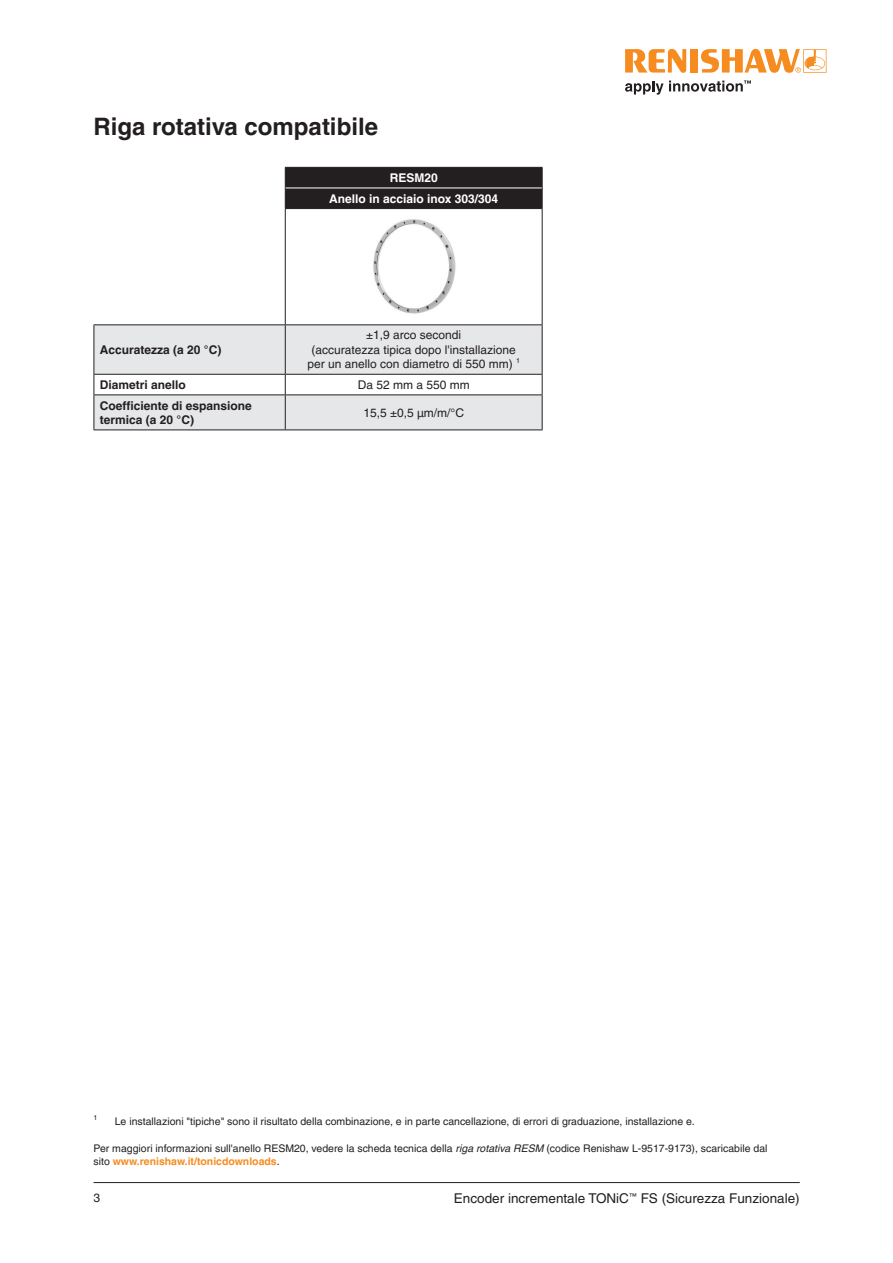
<style>
.page{position:relative;width:893px;height:1263px;background:#fff}
.page>*{position:absolute;margin:0;border:0;box-sizing:border-box;transform-origin:0 0}
.Heading_1__16pt_Bold{font:700 24px "Helvetica LT Pro";color:#231f20}
.t1{font:13.5px "Helvetica LT Pro";color:#231f20}
.Table_body_text_centred{font:12px/14.4px "Helvetica LT Pro";color:#231f20;text-align:center}
.Column_1_bold_text{font:700 12px/14.4px "Helvetica LT Pro";color:#231f20}
.Inside_Table_header_centred{font:700 12px "Helvetica LT Pro";color:#fff}
.Footnote{font:10.5px/13.5px "Helvetica LT Pro";color:#231f20}
.Table_body_text_centred-2{font:7.05px "Helvetica LT Pro";color:#231f20}
.Footnote-2{font:7.05px "Helvetica LT Pro";color:#231f20}
.s1{font-style:italic}
.s2{font-weight:700;color:#f68c1f}
</style>
<div class="page">
<hr style="left:94px;top:1182px;width:706px;height:1px;background:#231f20">
<svg style="left:95px;top:325px;width:447px;height:104px;fill:#e6e7e9"></svg>
<div style="left:285px;top:167px;width:258px;height:41px;background:#231f20"></div>
<hr style="left:285px;top:208px;width:258px;height:1px;background:#231f20">
<hr style="left:285px;top:209px;width:1px;height:115px;background:#231f20">
<hr style="left:542px;top:209px;width:1px;height:115px;background:#231f20">
<hr style="left:94px;top:324px;width:191px;height:1px;background:#231f20">
<hr style="left:94px;top:325px;width:1px;height:49px;background:#231f20">
<hr style="left:285px;top:324px;width:258px;height:1px;background:#231f20">
<hr style="left:285px;top:325px;width:1px;height:49px;background:#231f20">
<hr style="left:542px;top:325px;width:1px;height:49px;background:#231f20">
<hr style="left:94px;top:374px;width:191px;height:1px;background:#231f20">
<svg style="left:94px;top:375px;width:1px;height:19px"></svg>
<hr style="left:285px;top:374px;width:258px;height:1px;background:#231f20">
<svg style="left:285px;top:375px;width:1px;height:19px"></svg>
<svg style="left:542px;top:375px;width:1px;height:19px"></svg>
<hr style="left:94px;top:394px;width:191px;height:1px;background:#231f20">
<hr style="left:94px;top:395px;width:1px;height:34px;background:#231f20">
<hr style="left:285px;top:394px;width:258px;height:1px;background:#231f20">
<hr style="left:285px;top:395px;width:1px;height:34px;background:#231f20">
<hr style="left:542px;top:395px;width:1px;height:34px;background:#231f20">
<hr style="left:94px;top:429px;width:191px;height:1px;background:#231f20">
<hr style="left:285px;top:429px;width:258px;height:1px;background:#231f20">
<hr style="left:286px;top:188px;width:256px;height:1px;background:#fff">
<img style="left:373px;top:219px;width:83px;height:95px">
<svg style="left:625px;top:49px;width:61px;height:24px"></svg>
<div style="left:690px;top:49px;width:8px;height:24px;background:#f68c1f"></div>
<svg style="left:701px;top:49px;width:125px;height:24px"></svg>
<svg style="left:625px;top:80px;width:126px;height:15px"></svg>
<p class="Heading_1__16pt_Bold" style="left:94px;top:112px;width:286px">Riga rotativa compatibile</p>
<p class="Column_1_bold_text" style="left:100px;top:342px;width:123px">Accuratezza (a 20 °C)</p>
<p class="Inside_Table_header_centred" style="left:390px;top:170px;width:50px">RESM20</p>
<p class="Inside_Table_header_centred" style="left:329px;top:191px;width:171px">Anello in acciaio inox 303/304</p>
<p class="Table_body_text_centred" style="left:366px;top:328px;width:97px">±1,9 arco secondi</p>
<p class="Table_body_text_centred" style="left:307px;top:342px;width:210px">(accuratezza tipica dopo l'installazione per un anello con diametro di 550 mm)</p>
<p class="Table_body_text_centred-2" style="left:516px;top:356px;width:5px">1</p>
<p class="Column_1_bold_text" style="left:100px;top:377px;width:88px">Diametri anello</p>
<p class="Table_body_text_centred" style="left:358px;top:377px;width:114px">Da 52 mm a 550 mm</p>
<p class="Column_1_bold_text" style="left:100px;top:398px;width:154px">Coefficiente di espansione termica (a 20 °C)</p>
<p class="Table_body_text_centred" style="left:363px;top:405px;width:102px">15,5 ±0,5 µm/m/°C</p>
<p class="Footnote-2" style="left:94px;top:1113px;width:5px">1</p>
<p class="Footnote" style="left:115px;top:1115px;width:581px">Le installazioni "tipiche" sono il risultato della combinazione, e in parte cancellazione, di errori di graduazione, installazione e.</p>
<p class="Footnote" style="left:94px;top:1141px;width:675px">Per maggiori informazioni sull'anello RESM20, vedere la scheda tecnica della <span class="s1">riga rotativa RESM</span> (codice Renishaw L-9517-9173), scaricabile dal sito <span class="s2">www.renishaw.it/tonicdownloads</span>.</p>
<p class="Table_body_text_centred" style="left:94px;top:1191px;width:8px">3</p>
<p class="t1" style="left:454px;top:1190px;width:347px">Encoder incrementale TONiC<sup>™</sup> FS (Sicurezza Funzionale)</p>
</div>
